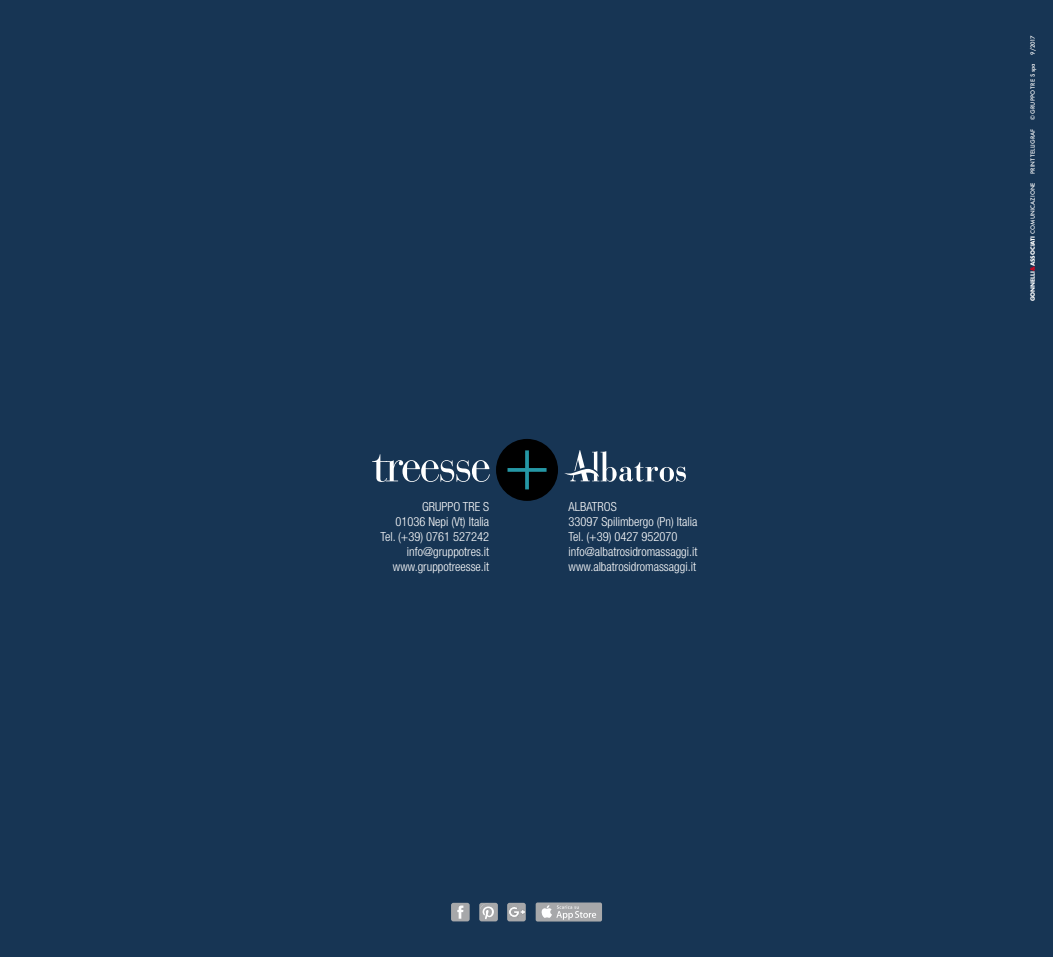
<style>
.page{position:relative;width:1053px;height:957px;background:#fff}
.page>*{position:absolute;margin:0;border:0;box-sizing:border-box;transform-origin:0 0}
.t1{font:300 condensed 12.5px/15px "Helvetica Neue";color:#fff;text-align:right}
.t2{font:500 5.62px "Futura";color:#fff}
.t3{font:700 5.62px "Futura Std";color:#fff}
.s1{color:#e2001a}
.s2{font-family:"Futura";font-weight:500}
</style>
<div class="page">
<div style="left:0;top:0;width:1052px;height:957px;background:#173554"></div>
<div style="left:535px;top:902px;width:67px;height:19px;background:#a7a8aa;border-radius:2px"></div>
<svg style="left:541px;top:905px;width:55px;height:14px"></svg>
<div style="left:451px;top:903px;width:18px;height:18px;background:#a7a8aa;border-radius:2px"></div>
<svg style="left:457px;top:905px;width:6px;height:13px"></svg>
<div style="left:507px;top:903px;width:18px;height:18px;background:#a7a8aa;border-radius:2px"></div>
<img style="left:509px;top:907px;width:15px;height:10px">
<svg style="left:479px;top:903px;width:19px;height:18px"></svg>
<svg style="left:480px;top:904px;width:17px;height:17px"></svg>
<svg style="left:372px;top:454px;width:118px;height:28px"></svg>
<svg style="left:564px;top:450px;width:122px;height:32px"></svg>
<div style="left:496px;top:439px;width:62px;height:62px;background:#000;border-radius:50%"></div>
<svg style="left:507px;top:468px;width:39px;height:4px"></svg>
<svg style="left:525px;top:450px;width:4px;height:39px"></svg>
<p class="t1" style="left:380px;top:499px;width:110px">GRUPPO TRE S<br>01036 Nepi (Vt) Italia<br>Tel. (+39) 0761 527242 info@gruppotres.it www.gruppotreesse.it</p>
<p class="t1" style="left:568px;top:499px;width:130px;text-align:left">ALBATROS<br>33097 Spilimbergo (Pn) Italia<br>Tel. (+39) 0427 952070 info@albatrosidromassaggi.it www.albatrosidromassaggi.it</p>
<p class="t2" style="left:1028px;top:55px;width:21px;rotate:-90deg">9/2017</p>
<p class="t2" style="left:1028px;top:120px;width:58px;rotate:-90deg">© GRUPPO TRE S spa</p>
<p class="t2" style="left:1028px;top:174px;width:46px;rotate:-90deg">PRINT TELLIGRAF</p>
<p class="t3" style="left:1028px;top:301px;width:120px;rotate:-90deg">GONNELLI<span class="s1">&amp;</span>ASSOCIATI <span class="s2">COMUNICAZIONE</span></p>
</div>
